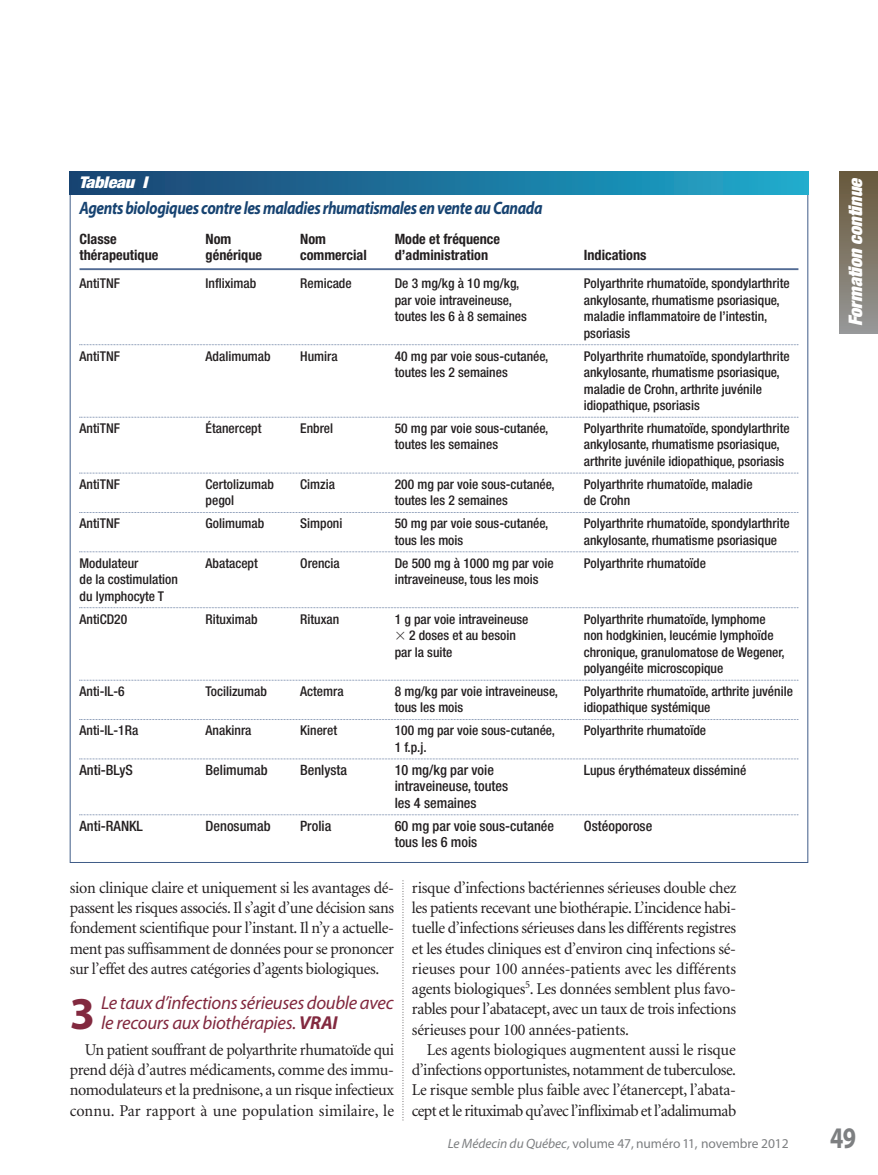
<style>
.page{position:relative;width:878px;height:1175px;background:#fff}
.page>*{position:absolute;margin:0;border:0;box-sizing:border-box;transform-origin:0 0}
.t1{font:700 45.75px "Myriad Pro";color:#82293f}
.t2{font:700 30px "Myriad Pro";color:#7d7f81;scale:.8 1}
.t3{font:italic 18.75px/20.2px "Myriad Pro";letter-spacing:-.015em;color:#82293f}
.t4{font:italic 900 expanded 18.75px "Helvetica Neue";color:#fff}
.t5{font:italic 700 18px "Myriad Pro";letter-spacing:-.025em;color:#174371;scale:.85 1}
.t6{font:16.5px/20.2px "Minion";letter-spacing:-.025em;color:#231f20;text-align:justify}
.t7{font:italic 900 condensed 16.2px "Helvetica Neue";letter-spacing:-.015em;color:#fff;scale:1.11 1}
.t8{font:500 condensed 14.25px/16.5px "Helvetica Neue";color:#231f20}
.t9{font:700 condensed 14.25px "Helvetica Neue";color:#231f20}
.t10{font:500 condensed 13.5px/16.5px "Helvetica Neue";color:#231f20}
.t11{font:13.5px "Myriad Pro";letter-spacing:-.005em;color:#7d7f81}
.s1{font-size:14.25px}
.s2{font-weight:700}
.s3{font-style:italic}
</style>
<div class="page">
<div style="left:839px;top:172px;width:39px;height:162px;background:linear-gradient(to bottom,#68583a,#969797)"></div>
<svg style="left:402px;top:880px;width:1px;height:240px"></svg>
<hr style="left:80px;top:268px;width:718px;height:2px;background:#526b94">
<svg style="left:80px;top:344px;width:718px;height:1px"></svg>
<svg style="left:80px;top:417px;width:718px;height:1px"></svg>
<svg style="left:80px;top:472px;width:718px;height:1px"></svg>
<svg style="left:80px;top:512px;width:718px;height:1px"></svg>
<svg style="left:80px;top:551px;width:718px;height:1px"></svg>
<svg style="left:80px;top:607px;width:718px;height:1px"></svg>
<svg style="left:80px;top:680px;width:718px;height:1px"></svg>
<svg style="left:80px;top:719px;width:718px;height:1px"></svg>
<svg style="left:80px;top:758px;width:718px;height:1px"></svg>
<svg style="left:80px;top:814px;width:718px;height:1px"></svg>
<div style="left:70px;top:172px;width:738px;height:22px;background:linear-gradient(to right,#1a4070,#1ea9cc)"></div>
<p class="t7" style="left:79px;top:177px;width:63px">Tableau I</p>
<h3 class="t5" style="left:79px;top:201px;width:546px">Agents biologiques contre les maladies rhumatismales en vente au Canada</h3>
<p class="t9" style="left:80px;top:234px;width:39px">Classe</p>
<p class="t9" style="left:205px;top:234px;width:27px">Nom</p>
<p class="t9" style="left:300px;top:234px;width:27px">Nom</p>
<p class="t9" style="left:395px;top:234px;width:107px">Mode et fréquence</p>
<p class="t9" style="left:80px;top:250px;width:80px">thérapeutique</p>
<p class="t9" style="left:206px;top:250px;width:58px">générique</p>
<p class="t9" style="left:300px;top:250px;width:68px">commercial</p>
<p class="t9" style="left:395px;top:250px;width:95px">d’administration</p>
<p class="t9" style="left:583px;top:250px;width:64px">Indications</p>
<p class="t10" style="left:80px;top:276px;width:42px">AntiTNF</p>
<p class="t10" style="left:205px;top:276px;width:52px">Infliximab</p>
<p class="t10" style="left:300px;top:276px;width:53px">Remicade</p>
<p class="t10" style="left:395px;top:276px;width:126px">De 3 mg/kg à 10 mg/kg,</p>
<p class="t10" style="left:584px;top:276px;width:207px">Polyarthrite rhumatoïde, spondylarthrite</p>
<p class="t10" style="left:394px;top:293px;width:119px">par voie intraveineuse,</p>
<p class="t10" style="left:583px;top:293px;width:197px">ankylosante, rhumatisme psoriasique,</p>
<p class="t10" style="left:394px;top:309px;width:134px">toutes les 6 à 8 semaines</p>
<p class="t10" style="left:583px;top:309px;width:185px">maladie inflammatoire de l’intestin, psoriasis</p>
<p class="t10" style="left:80px;top:348px;width:42px">AntiTNF</p>
<p class="t10" style="left:205px;top:348px;width:66px">Adalimumab</p>
<p class="t10" style="left:300px;top:348px;width:39px">Humira</p>
<p class="t10" style="left:395px;top:348px;width:155px">40 mg par voie sous-cutanée,</p>
<p class="t10" style="left:584px;top:348px;width:207px">Polyarthrite rhumatoïde, spondylarthrite</p>
<p class="t10" style="left:394px;top:365px;width:114px">toutes les 2 semaines</p>
<p class="t10" style="left:583px;top:365px;width:197px">ankylosante, rhumatisme psoriasique, maladie de Crohn, arthrite juvénile idiopathique, psoriasis</p>
<p class="t10" style="left:80px;top:421px;width:42px">AntiTNF</p>
<p class="t10" style="left:205px;top:421px;width:57px">Étanercept</p>
<p class="t10" style="left:300px;top:421px;width:34px">Enbrel</p>
<p class="t10" style="left:395px;top:421px;width:155px">50 mg par voie sous-cutanée,</p>
<p class="t10" style="left:584px;top:421px;width:207px">Polyarthrite rhumatoïde, spondylarthrite</p>
<p class="t10" style="left:394px;top:437px;width:105px">toutes les semaines</p>
<p class="t10" style="left:583px;top:437px;width:202px">ankylosante, rhumatisme psoriasique, arthrite juvénile idiopathique, psoriasis</p>
<p class="t10" style="left:80px;top:477px;width:42px">AntiTNF</p>
<p class="t10" style="left:205px;top:477px;width:70px">Certolizumab</p>
<p class="t10" style="left:300px;top:477px;width:36px">Cimzia</p>
<p class="t10" style="left:395px;top:477px;width:162px">200 mg par voie sous-cutanée,</p>
<p class="t10" style="left:584px;top:477px;width:170px">Polyarthrite rhumatoïde, maladie</p>
<p class="t10" style="left:205px;top:493px;width:30px">pegol</p>
<p class="t10" style="left:394px;top:493px;width:114px">toutes les 2 semaines</p>
<p class="t10" style="left:583px;top:493px;width:48px">de Crohn</p>
<p class="t10" style="left:80px;top:516px;width:42px">AntiTNF</p>
<p class="t10" style="left:205px;top:516px;width:60px">Golimumab</p>
<p class="t10" style="left:300px;top:516px;width:44px">Simponi</p>
<p class="t10" style="left:395px;top:516px;width:155px">50 mg par voie sous-cutanée,</p>
<p class="t10" style="left:584px;top:516px;width:207px">Polyarthrite rhumatoïde, spondylarthrite</p>
<p class="t10" style="left:394px;top:533px;width:70px">tous les mois</p>
<p class="t10" style="left:583px;top:533px;width:195px">ankylosante, rhumatisme psoriasique</p>
<p class="t10" style="left:80px;top:555px;width:60px">Modulateur</p>
<p class="t10" style="left:206px;top:555px;width:54px">Abatacept</p>
<p class="t10" style="left:300px;top:555px;width:41px">Orencia</p>
<p class="t10" style="left:395px;top:555px;width:160px">De 500 mg à 1000 mg par voie</p>
<p class="t10" style="left:584px;top:555px;width:124px">Polyarthrite rhumatoïde</p>
<p class="t10" style="left:80px;top:572px;width:100px">de la costimulation</p>
<p class="t10" style="left:394px;top:572px;width:145px">intraveineuse, tous les mois</p>
<p class="t10" style="left:80px;top:585px;width:86px;line-height:23px">du lymphocyte T<br>AntiCD20</p>
<p class="t10" style="left:205px;top:611px;width:53px">Rituximab</p>
<p class="t10" style="left:300px;top:611px;width:40px">Rituxan</p>
<p class="t10" style="left:395px;top:611px;width:135px">1 g par voie intraveineuse</p>
<p class="t10" style="left:584px;top:611px;width:183px">Polyarthrite rhumatoïde, lymphome</p>
<p class="t10" style="left:409px;top:628px;width:108px">2 doses et au besoin</p>
<p class="t10" style="left:584px;top:628px;width:191px">non hodgkinien, leucémie lymphoïde</p>
<p class="t10" style="left:394px;top:644px;width:59px">par la suite</p>
<p class="t10" style="left:583px;top:644px;width:202px">chronique, granulomatose de Wegener, polyangéite microscopique</p>
<p class="t10" style="left:80px;top:684px;width:47px">Anti-IL-6</p>
<p class="t10" style="left:205px;top:684px;width:63px">Tocilizumab</p>
<p class="t10" style="left:300px;top:684px;width:45px">Actemra</p>
<p class="t10" style="left:395px;top:684px;width:165px">8 mg/kg par voie intraveineuse,</p>
<p class="t10" style="left:584px;top:684px;width:210px">Polyarthrite rhumatoïde, arthrite juvénile</p>
<p class="t10" style="left:394px;top:700px;width:70px">tous les mois</p>
<p class="t10" style="left:583px;top:700px;width:128px">idiopathique systémique</p>
<p class="t10" style="left:80px;top:723px;width:60px">Anti-IL-1Ra</p>
<p class="t10" style="left:206px;top:723px;width:47px">Anakinra</p>
<p class="t10" style="left:300px;top:723px;width:38px">Kineret</p>
<p class="t10" style="left:395px;top:723px;width:162px">100 mg par voie sous-cutanée,</p>
<p class="t10" style="left:584px;top:723px;width:124px">Polyarthrite rhumatoïde</p>
<p class="t10" style="left:394px;top:740px;width:33px">1 f.p.j.</p>
<p class="t8" style="left:80px;top:762px;width:55px">Anti-BLyS</p>
<p class="t8" style="left:205px;top:762px;width:63px">Belimumab</p>
<p class="t8" style="left:300px;top:762px;width:48px">Benlysta</p>
<p class="t8" style="left:395px;top:762px;width:101px">10 mg/kg par voie</p>
<p class="t10" style="left:583px;top:762px;width:164px"><span class="s1">L</span>upus érythémateux disséminé</p>
<p class="t8" style="left:394px;top:779px;width:115px">intraveineuse, toutes les 4 semaines</p>
<p class="t8" style="left:80px;top:818px;width:65px">Anti-RANKL</p>
<p class="t8" style="left:206px;top:818px;width:66px">Denosumab</p>
<p class="t8" style="left:300px;top:818px;width:33px">Prolia</p>
<p class="t8" style="left:395px;top:818px;width:161px">60 mg par voie sous-cutanée</p>
<p class="t8" style="left:584px;top:818px;width:70px">Ostéoporose</p>
<p class="t8" style="left:395px;top:835px;width:84px">tous les 6 mois</p>
<p class="t6" style="left:70px;top:878px;width:326px">sion clinique claire et uniquement si les avantages dé&shy;passent les risques associés. Il s’agit d’une décision sans fondement scientifique pour l’instant. Il n’y a actuelle&shy;ment pas suffisamment de données pour se prononcer sur l’effet des autres catégories d’agents biologiques.</p>
<h1 class="t1" style="left:70px;top:996px;width:27px">3</h1>
<h3 class="t3" style="left:101px;top:994px;width:294px">Le taux d’infections sérieuses double avec le recours aux biothérapies. <span class="s2">VRAI</span></h3>
<p class="t6" style="left:70px;top:1040px;width:326px;text-indent:15px">Un patient souffrant de polyarthrite rhumatoïde qui prend déjà d’autres médicaments, comme des immu&shy;nomodulateurs et la prednisone, a un risque infectieux connu. Par rapport à une population similaire, le</p>
<p class="t6" style="left:412px;top:878px;width:326px">risque d’infections bactériennes sérieuses double chez les patients recevant une biothérapie. L’incidence habi&shy;tuelle d’infections sérieuses dans les différents registres et les études cliniques est d’environ cinq infections sé&shy;rieuses pour 100 années-patients avec les différents agents biologiques<sup>5</sup>. Les données semblent plus favo&shy;rables pour l’abatacept, avec un taux de trois infections sérieuses pour 100 années-patients.</p>
<p class="t6" style="left:412px;top:1040px;width:326px;text-indent:15px">Les agents biologiques augmentent aussi le risque d’infections opportunistes, notamment de tuberculose.<br>Le risque semble plus faible avec l’étanercept, l’abata&shy;cept et le rituximab qu’avec l’infliximab et l’adalimumab</p>
<p class="t11" style="left:448px;top:1138px;width:342px"><span class="s3">Le Médecin du Québec,</span> volume 47, numéro 11, novembre 2012</p>
<h3 class="t4" style="left:848px;top:326px;width:151px;rotate:-90deg">Formation continue</h3>
<h2 class="t2" style="left:830px;top:1126px;width:34px">49</h2>
</div>
